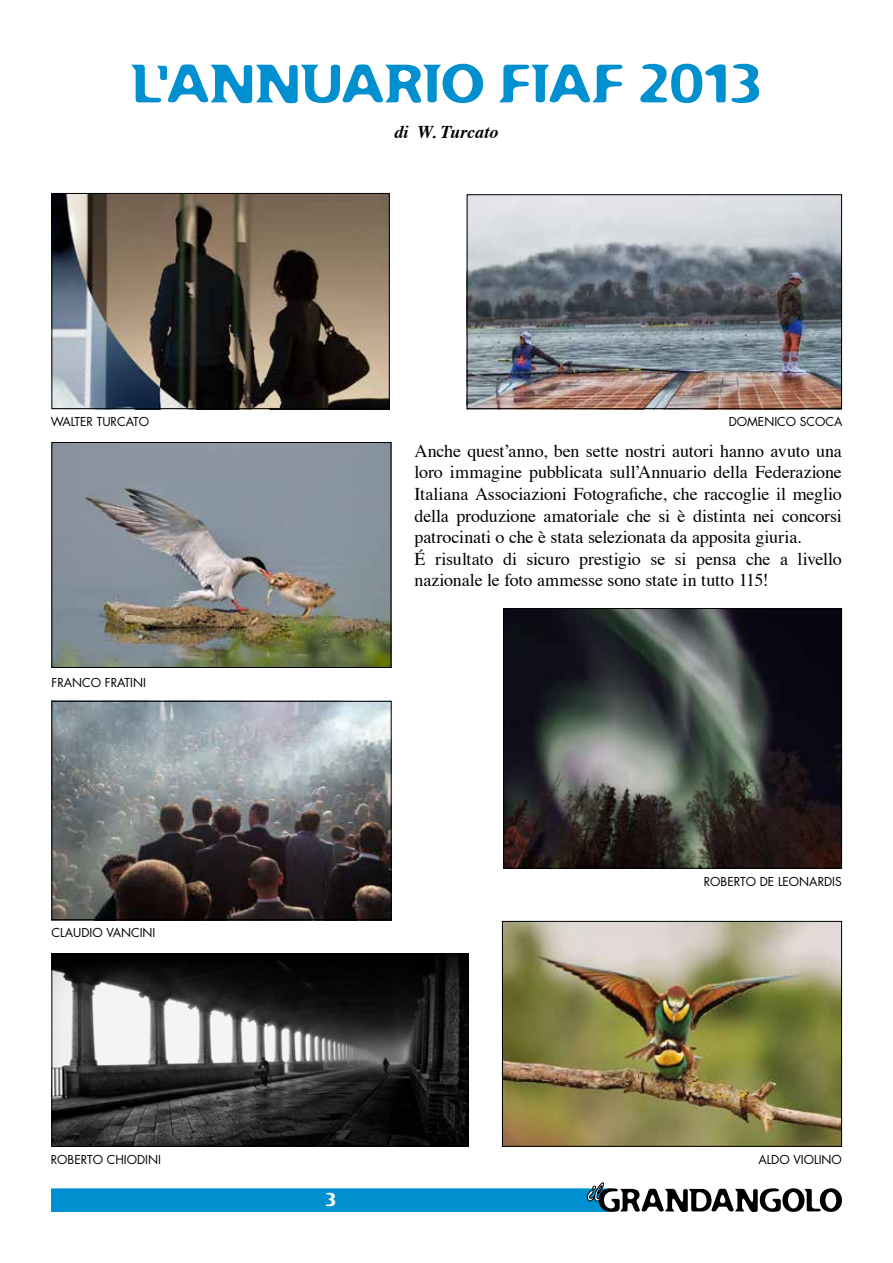
<style>
.page{position:relative;width:893px;height:1263px;background:#fff}
.page>*{position:absolute;margin:0;border:0;box-sizing:border-box;transform-origin:0 0}
.t1{font:52.5px "Flexure";letter-spacing:-.03em;color:#008fcf}
.t2{font:18px/21.6px "Times";letter-spacing:-.01em;color:#000}
.t3{font:italic 700 18px "Times";letter-spacing:.005em;color:#000}
.t4{font:18px "Flexure";color:#fff}
.t5{font:12px "Futura";color:#000}
</style>
<div class="page">
<svg style="left:51px;top:1182px;width:791px;height:30px"></svg>
<img style="left:469px;top:196px;width:371px;height:211px">
<div style="left:467px;top:194px;width:375px;height:215px;border:1px solid #000"></div>
<img style="left:53px;top:444px;width:336px;height:222px">
<div style="left:51px;top:442px;width:340px;height:226px;border:1px solid #000"></div>
<img style="left:53px;top:195px;width:335px;height:212px">
<div style="left:51px;top:193px;width:339px;height:216px;border:1px solid #000"></div>
<img style="left:53px;top:703px;width:337px;height:215px">
<div style="left:51px;top:701px;width:341px;height:219px;border:1px solid #000"></div>
<img style="left:504px;top:923px;width:336px;height:222px">
<div style="left:502px;top:921px;width:340px;height:226px;border:1px solid #000"></div>
<img style="left:53px;top:955px;width:413px;height:190px">
<div style="left:51px;top:953px;width:417px;height:194px;border:1px solid #000"></div>
<img style="left:505px;top:610px;width:335px;height:257px">
<div style="left:503px;top:608px;width:339px;height:261px;border:1px solid #000"></div>
<h1 class="t1" style="left:130px;top:51px;width:634px">L’ANNUARIO FIAF 2013</h1>
<p class="t3" style="left:394px;top:115px;width:106px">di W. Turcato</p>
<p class="t5" style="left:51px;top:413px;width:100px">WALTER TURCATO</p>
<p class="t5" style="left:52px;top:674px;width:96px">FRANCO FRATINI</p>
<p class="t5" style="left:52px;top:924px;width:105px">CLAUDIO VANCINI</p>
<p class="t5" style="left:729px;top:413px;width:115px">DOMENICO SCOCA</p>
<p class="t2" style="left:415px;top:438px;width:429px">Anche quest’anno, ben sette nostri autori hanno avuto una loro immagine pubblicata sull’Annuario della Federazione Italiana Associazioni Fotografiche, che raccoglie il meglio della produzione amatoriale che si è distinta nei concorsi patrocinati o che è stata selezionata da apposita giuria.<br>É risultato di sicuro prestigio se si pensa che a livello nazionale le foto ammesse sono state in tutto 115!</p>
<p class="t5" style="left:704px;top:873px;width:140px">ROBERTO DE LEONARDIS</p>
<p class="t5" style="left:51px;top:1151px;width:112px">ROBERTO CHIODINI</p>
<p class="t5" style="left:758px;top:1151px;width:85px">ALDO VIOLINO</p>
<p class="t4" style="left:325px;top:1188px;width:13px">3</p>
</div>
